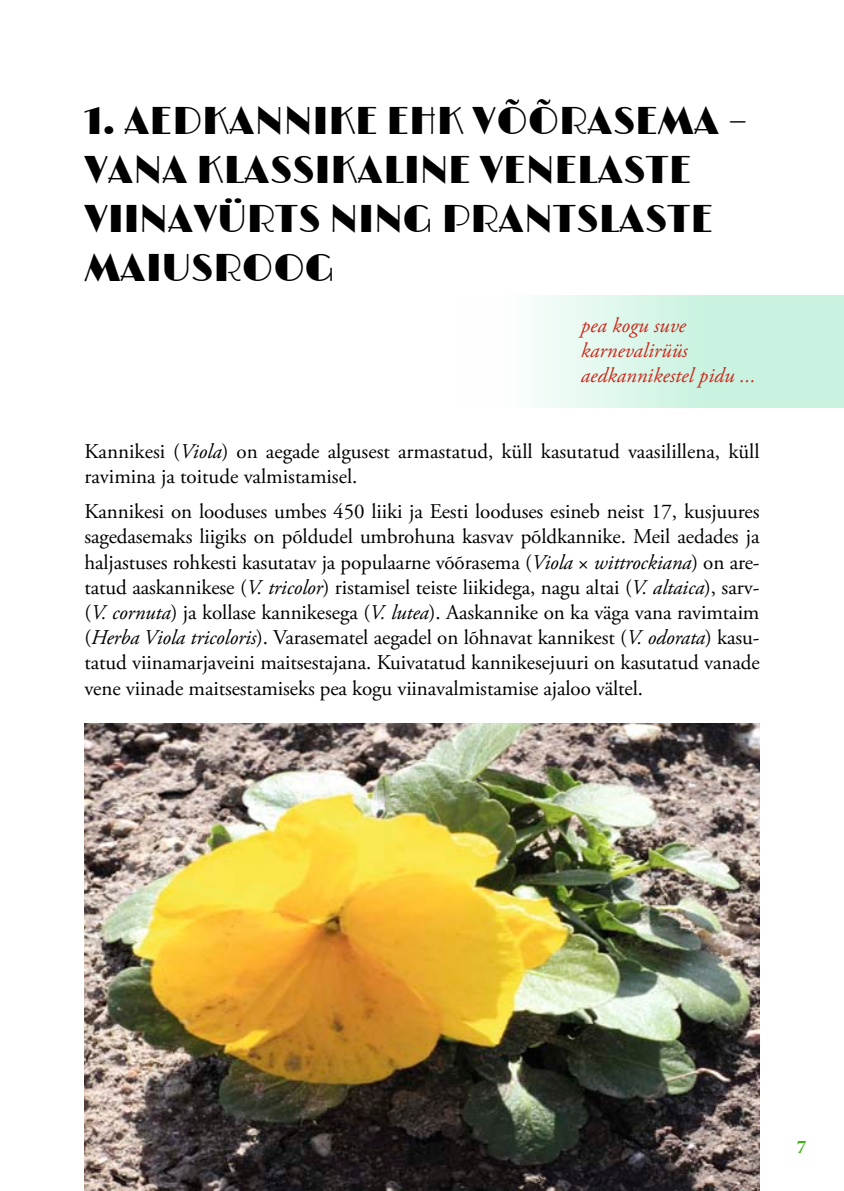
<style>
.page{position:relative;width:844px;height:1191px;background:#fff}
.page>*{position:absolute;margin:0;border:0;box-sizing:border-box;transform-origin:0 0}
.t1{font:38.5px/49px "Limelight";color:#000}
.t2{font:21px/25.2px "Adobe Garamond Pro";color:#000}
.t3{font:italic 21px/25.2px "Adobe Garamond Pro";color:#c9291c}
.t4{font:700 19.25px "Minion Pro";color:#40b312}
.s1{font-style:italic}
</style>
<div class="page">
<div style="left:461px;top:295px;width:382px;height:113px;background:linear-gradient(to right,#fefefe,#bcf0d8)"></div>
<img style="left:84px;top:723px;width:675px;height:468px">
<h1 class="t1" style="left:84px;top:98px;width:665px">1. AEDKANNIKE EHK VÕÕRASEMA –<br>VANA KLASSIKALINE VENELASTE<br>VIINAVÜRTS NING PRANTSLASTE<br>MAIUSROOG</h1>
<p class="t3" style="left:580px;top:313px;width:176px">pea kogu suve karnevalirüüs aedkannikestel pidu ...</p>
<p class="t2" style="left:84px;top:439px;width:676px">Kannikesi (<span class="s1">Viola</span>) on aegade algusest armastatud, küll kasutatud vaasilillena, küll ravimina ja toitude valmistamisel.</p>
<p class="t2" style="left:84px;top:499px;width:676px;text-align:justify">Kannikesi on looduses umbes 450 liiki ja Eesti looduses esineb neist 17, kusjuures sagedasemaks liigiks on põldudel umbrohuna kasvav põldkannike. Meil aedades ja haljastuses rohkesti kasutatav ja populaarne võõrasema (<span class="s1">Viola</span> × <span class="s1">wittrockiana</span>) on are&shy;tatud aaskannikese (<span class="s1">V. tricolor</span>) ristamisel teiste liikidega, nagu altai (<span class="s1">V. altaica</span>), sarv-(<span class="s1">V. cornuta</span>) ja kollase kannikesega (<span class="s1">V. lutea</span>). Aaskannike on ka väga vana ravimtaim (<span class="s1">Herba Viola tricoloris</span>). Varasematel aegadel on lõhnavat kannikest (<span class="s1">V. odorata</span>) kasu&shy;tatud viinamarjaveini maitsestajana. Kuivatatud kannikesejuuri on kasutatud vanade vene viinade maitsestamiseks pea kogu viinavalmistamise ajaloo vältel.</p>
<p class="t4" style="left:796px;top:1133px;width:11px">7</p>
</div>
